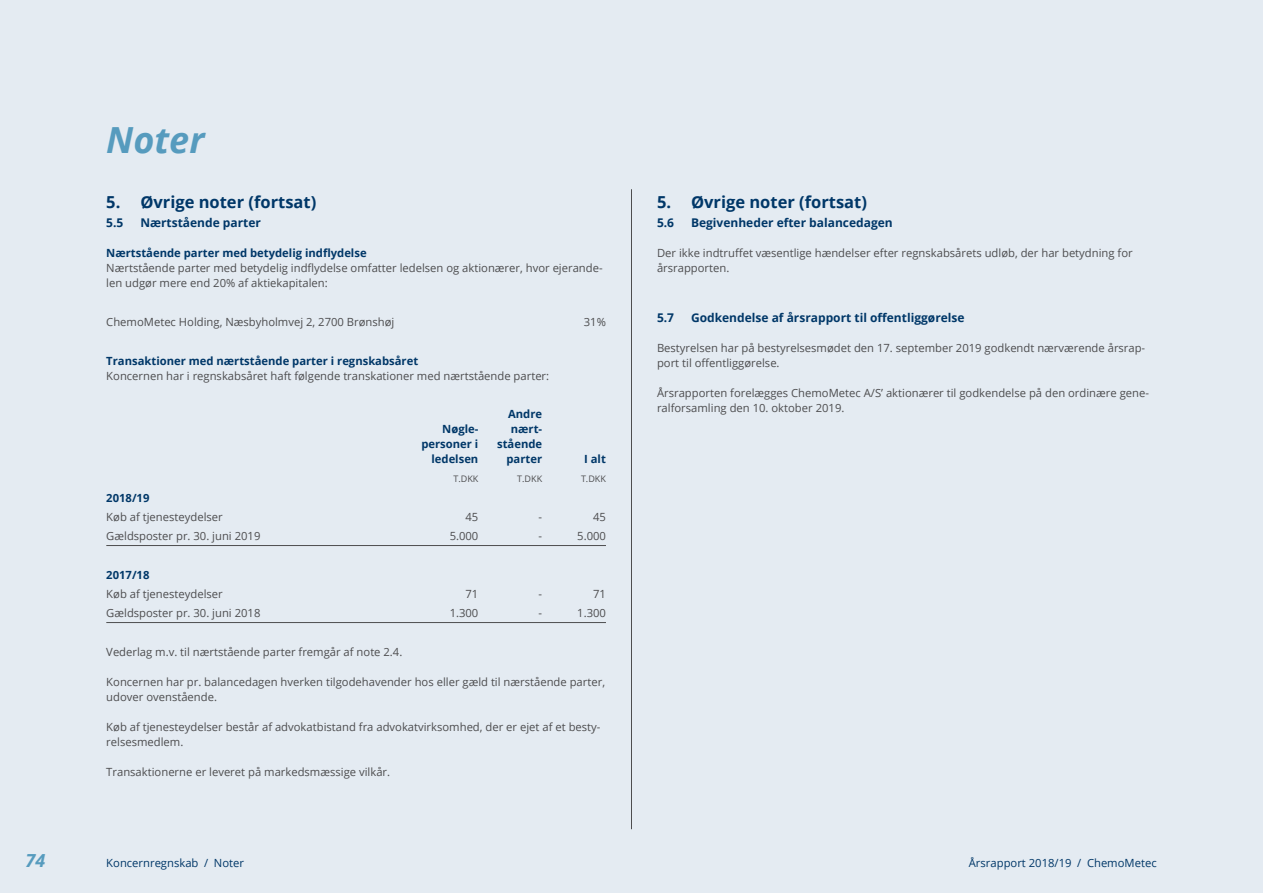
<style>
.page{position:relative;width:1263px;height:893px;background:#e4ebf2}
.page>*{position:absolute;margin:0;border:0;box-sizing:border-box;transform-origin:0 0}
.t1{font:italic 700 36px "Open Sans";color:#569bbe}
.t2{font:italic 700 18px "Open Sans";color:#569bbe}
.t3{font:700 16.5px "Open Sans";color:#003768}
.t4{font:700 12px "Open Sans";color:#003768}
.t5{font:11.25px/15px "Open Sans";color:#4d4d4f}
.t6{font:700 11.25px "Open Sans";color:#003768}
.t7{font:11.25px "Open Sans";color:#003768}
.t8{font:9px "Open Sans";color:#4d4d4f}
</style>
<div class="page">
<hr style="left:631px;top:189px;width:1px;height:640px;background:#4d4d4f">
<hr style="left:106px;top:545px;width:500px;height:1px;background:#4d4d4f">
<hr style="left:106px;top:622px;width:500px;height:1px;background:#4d4d4f">
<h1 class="t1" style="left:106px;top:114px;width:100px">Noter</h1>
<h3 class="t3" style="left:106px;top:191px;width:211px">5. Øvrige noter (fortsat)</h3>
<p class="t4" style="left:106px;top:215px;width:19px">5.5</p>
<p class="t4" style="left:140px;top:215px;width:122px">Nærtstående parter</p>
<p class="t6" style="left:106px;top:245px;width:262px">Nærtstående parter med betydelig indflydelse</p>
<p class="t5" style="left:106px;top:261px;width:498px">Nærtstående parter med betydelig indflydelse omfatter ledelsen og aktionærer, hvor ejerande&shy;len udgør mere end 20% af aktiekapitalen:</p>
<p class="t5" style="left:106px;top:314px;width:290px">ChemoMetec Holding, Næsbyholmvej 2, 2700 Brønshøj</p>
<p class="t5" style="left:584px;top:314px;width:24px">31%</p>
<p class="t6" style="left:106px;top:352px;width:313px">Transaktioner med nærtstående parter i regnskabsåret</p>
<p class="t5" style="left:106px;top:368px;width:444px">Koncernen har i regnskabsåret haft følgende transkationer med nærtstående parter:</p>
<p class="t6" style="left:508px;top:406px;width:36px">Andre</p>
<p class="t6" style="left:442px;top:421px;width:38px">Nøgle-</p>
<p class="t6" style="left:511px;top:421px;width:33px">nært-</p>
<p class="t6" style="left:421px;top:436px;width:58px">personer i</p>
<p class="t6" style="left:497px;top:436px;width:47px">stående</p>
<p class="t6" style="left:431px;top:451px;width:48px">ledelsen</p>
<p class="t6" style="left:506px;top:451px;width:37px">parter</p>
<p class="t6" style="left:584px;top:451px;width:23px">I alt</p>
<p class="t8" style="left:453px;top:473px;width:26px">T.DKK</p>
<p class="t8" style="left:517px;top:473px;width:26px">T.DKK</p>
<p class="t8" style="left:581px;top:473px;width:26px">T.DKK</p>
<p class="t6" style="left:106px;top:489px;width:45px">2018/19</p>
<p class="t5" style="left:106px;top:509px;width:118px">Køb af tjenesteydelser</p>
<p class="t5" style="left:465px;top:509px;width:14px">45</p>
<p class="t5" style="left:539px;top:509px;width:5px">-</p>
<p class="t5" style="left:593px;top:509px;width:14px">45</p>
<p class="t5" style="left:106px;top:528px;width:156px">Gældsposter pr. 30. juni 2019</p>
<p class="t5" style="left:450px;top:528px;width:30px">5.000</p>
<p class="t5" style="left:539px;top:528px;width:5px">-</p>
<p class="t5" style="left:577px;top:528px;width:30px">5.000</p>
<p class="t6" style="left:106px;top:566px;width:45px">2017/18</p>
<p class="t5" style="left:106px;top:586px;width:118px">Køb af tjenesteydelser</p>
<p class="t5" style="left:465px;top:586px;width:14px">71</p>
<p class="t5" style="left:539px;top:586px;width:5px">-</p>
<p class="t5" style="left:593px;top:586px;width:14px">71</p>
<p class="t5" style="left:106px;top:605px;width:156px">Gældsposter pr. 30. juni 2018</p>
<p class="t5" style="left:450px;top:605px;width:30px">1.300</p>
<p class="t5" style="left:539px;top:605px;width:5px">-</p>
<p class="t5" style="left:577px;top:605px;width:30px">1.300</p>
<p class="t5" style="left:106px;top:644px;width:298px">Vederlag m.v. til nærtstående parter fremgår af note 2.4.</p>
<p class="t5" style="left:106px;top:674px;width:500px">Koncernen har pr. balancedagen hverken tilgodehavender hos eller gæld til nærstående parter, udover ovenstående.</p>
<p class="t5" style="left:106px;top:719px;width:496px">Køb af tjenesteydelser består af advokatbistand fra advokatvirksomhed, der er ejet af et besty&shy;relsesmedlem.</p>
<p class="t5" style="left:106px;top:764px;width:285px">Transaktionerne er leveret på markedsmæssige vilkår.</p>
<h3 class="t3" style="left:657px;top:191px;width:211px">5. Øvrige noter (fortsat)</h3>
<p class="t4" style="left:657px;top:215px;width:19px">5.6</p>
<p class="t4" style="left:691px;top:215px;width:203px">Begivenheder efter balancedagen</p>
<p class="t5" style="left:657px;top:246px;width:477px">Der ikke indtruffet væsentlige hændelser efter regnskabsårets udløb, der har betydning for årsrapporten.</p>
<p class="t4" style="left:657px;top:309px;width:19px">5.7</p>
<p class="t4" style="left:691px;top:309px;width:275px">Godkendelse af årsrapport til offentliggørelse</p>
<p class="t5" style="left:657px;top:340px;width:490px">Bestyrelsen har på bestyrelsesmødet den 17. september 2019 godkendt nærværende årsrap&shy;port til offentliggørelse.</p>
<p class="t5" style="left:657px;top:385px;width:493px">Årsrapporten forelægges ChemoMetec A/S’ aktionærer til godkendelse på den ordinære gene&shy;ralforsamling den 10. oktober 2019.</p>
<h2 class="t2" style="left:26px;top:848px;width:21px">74</h2>
<p class="t7" style="left:106px;top:856px;width:139px">Koncernregnskab / Noter</p>
<p class="t7" style="left:969px;top:856px;width:189px">Årsrapport 2018/19 / ChemoMetec</p>
</div>
